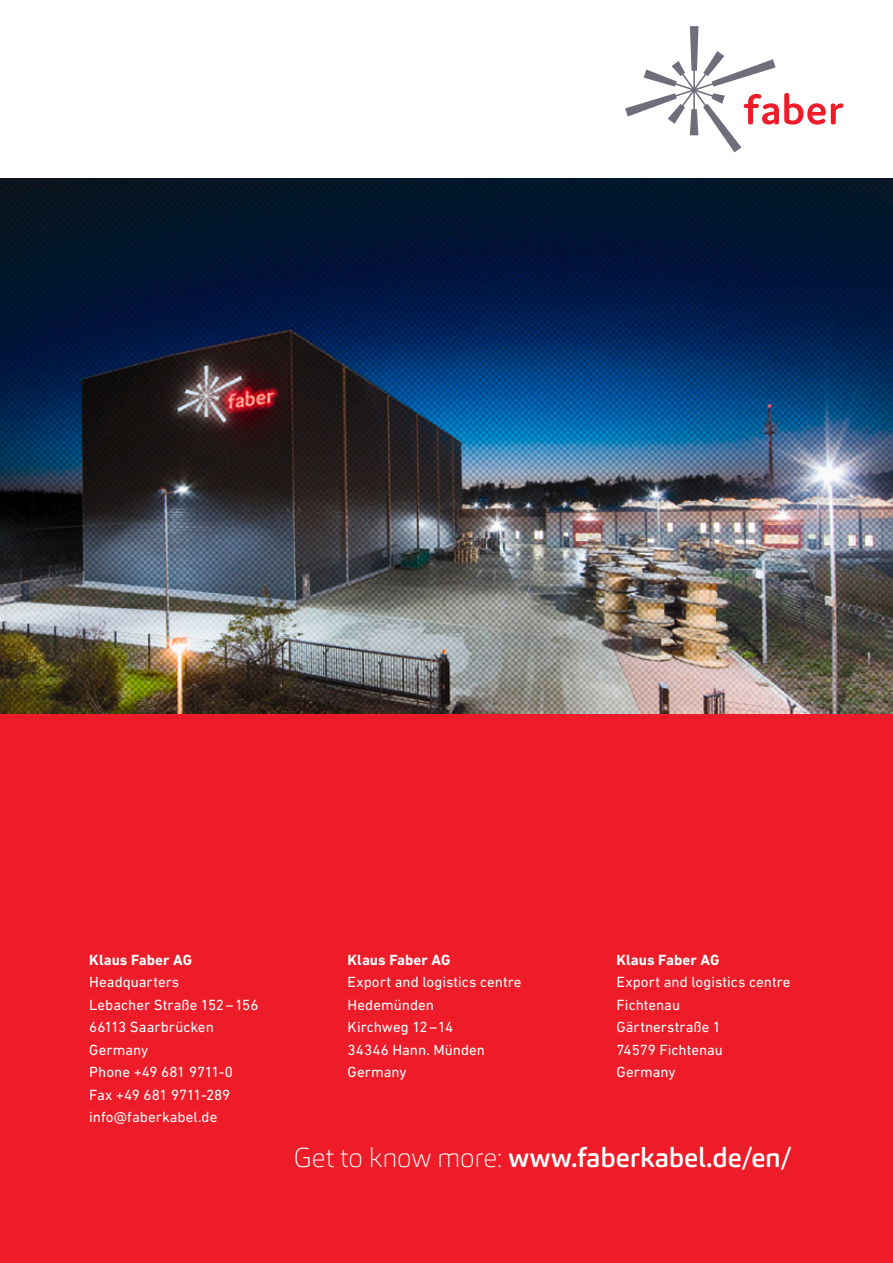
<style>
.page{position:relative;width:893px;height:1263px;background:#fff}
.page>*{position:absolute;margin:0;border:0;box-sizing:border-box;transform-origin:0 0}
.t1{font:500 27px "Carnas";color:#fff}
.t2{font:15px/22.5px "DIN Next W1 G";color:#fff}
.t3{font:700 15px "DIN Next W1 G";letter-spacing:.005em;color:#fff}
.s1{font-weight:100}
</style>
<div class="page">
<img style="left:0;top:179px;width:893px;height:535px">
<div style="left:0;top:714px;width:893px;height:549px;background:#ee1c28"></div>
<svg style="left:625px;top:26px;width:218px;height:126px"></svg>
<p class="t3" style="left:89px;top:951px;width:104px">Klaus Faber AG</p>
<p class="t2" style="left:89px;top:971px;width:171px">Headquarters<br>Lebacher Straße 152–156<br>66113 Saarbrücken<br>Germany<br>Phone +49 681 9711-0<br>Fax +49 681 9711-289 info@faberkabel.de</p>
<p class="t3" style="left:348px;top:951px;width:104px">Klaus Faber AG</p>
<p class="t2" style="left:348px;top:971px;width:176px">Export and logistics centre<br>Hedemünden<br>Kirchweg 12–14<br>34346 Hann. Münden<br>Germany</p>
<p class="t3" style="left:617px;top:951px;width:104px">Klaus Faber AG</p>
<p class="t2" style="left:617px;top:971px;width:176px">Export and logistics centre<br>Fichtenau<br>Gärtnerstraße 1<br>74579 Fichtenau<br>Germany</p>
<h1 class="t1" style="left:294px;top:1140px;width:499px"><span class="s1">Get to know more:</span> www.faberkabel.de/en/</h1>
</div>
